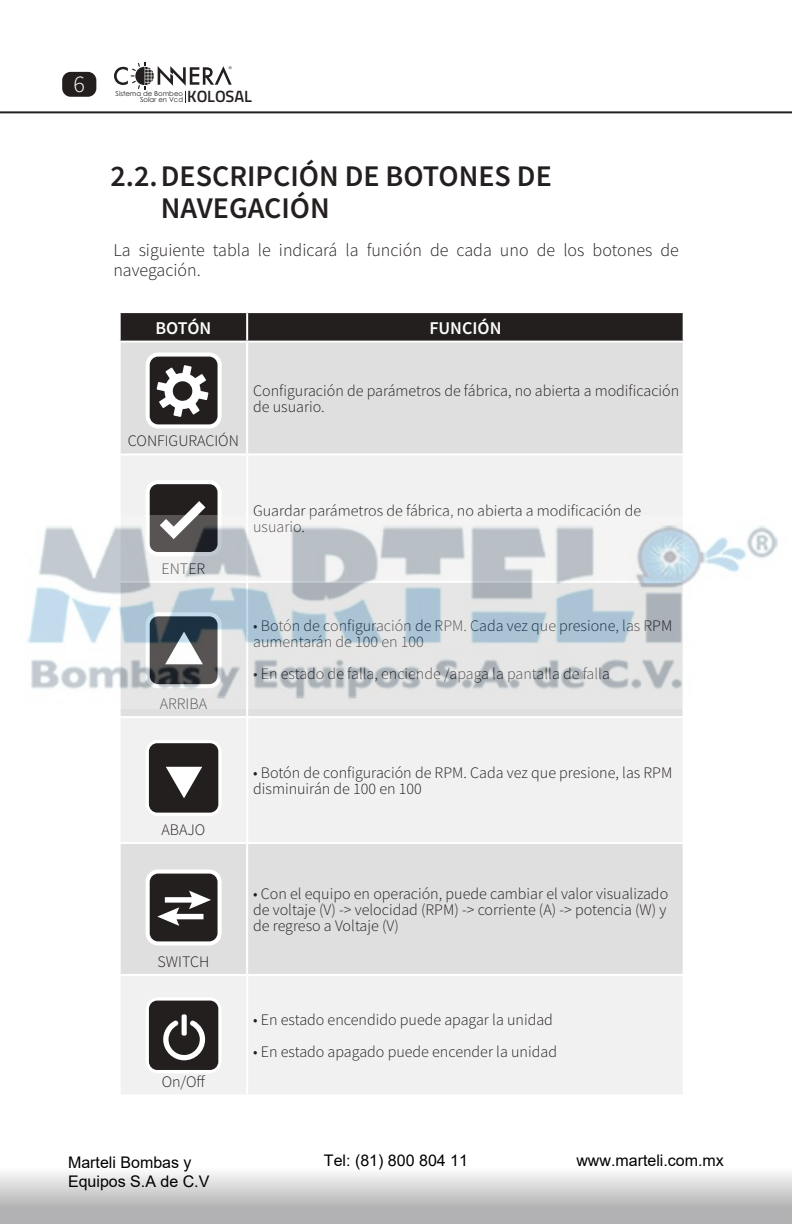
<style>
.page{position:relative;width:792px;height:1224px;background:#fff}
.page>*{position:absolute;margin:0;border:0;box-sizing:border-box;transform-origin:0 0}
.t1{font:600 30px/32px "Source Sans Pro";color:#241f1f}
.t2{font:300 24px "Source Sans Pro";color:#fff}
.t3{font:300 18px/20px "Source Sans Pro";color:#241f1f}
.t4{font:600 18px "Source Sans Pro";color:#fff}
.t5{font:600 16.4px "Titillium Web";letter-spacing:-.005em;color:#241f1f}
.t6{font:300 16px/16px "Source Sans Pro";color:#241f1f}
.t7{font:16px/19.2px "Arial";color:#000}
.t8{font:7px/6.2px "Century Gothic";color:#241f1f;text-align:right}
</style>
<div class="page">
<div style="left:62px;top:72px;width:34px;height:25px;background:#241f1f;border-radius:8px"></div>
<div style="left:0;top:1167px;width:792px;height:57px;background:linear-gradient(to bottom,#f9f9f9,#a2a1a3)"></div>
<hr style="left:0;top:111px;width:792px;height:2px;background:#241f1f">
<svg style="left:114px;top:62px;width:118px;height:40px"></svg>
<svg style="left:121px;top:313px;width:562px;height:28px;background:#282323"></svg>
<div style="left:121px;top:343px;width:562px;height:110px;background:#e0dfdf"></div>
<svg style="left:121px;top:456px;width:562px;height:638px;fill:#f2f1f1"></svg>
<hr style="left:246px;top:313px;width:2px;height:28px;background:#fff">
<hr style="left:119px;top:716px;width:128px;height:2px;background:#fff">
<hr style="left:247px;top:716px;width:438px;height:2px;background:#fff">
<hr style="left:119px;top:842px;width:128px;height:2px;background:#fff">
<hr style="left:247px;top:842px;width:438px;height:2px;background:#fff">
<hr style="left:119px;top:974px;width:128px;height:2px;background:#fff">
<hr style="left:247px;top:974px;width:438px;height:2px;background:#fff">
<hr style="left:246px;top:343px;width:2px;height:110px;background:#fff">
<hr style="left:246px;top:455px;width:2px;height:126px;background:#fff">
<hr style="left:246px;top:583px;width:2px;height:133px;background:#fff">
<hr style="left:246px;top:718px;width:2px;height:124px;background:#fff">
<hr style="left:246px;top:844px;width:2px;height:130px;background:#fff">
<hr style="left:246px;top:976px;width:2px;height:118px;background:#fff">
<svg style="left:146px;top:352px;width:76px;height:76px"></svg>
<svg style="left:150px;top:357px;width:68px;height:67px"></svg>
<div style="left:146px;top:480px;width:76px;height:76px;background:#fff;border-radius:13px"></div>
<svg style="left:150px;top:484px;width:68px;height:32px;background:#393535"></svg>
<svg style="left:146px;top:740px;width:76px;height:76px"></svg>
<svg style="left:149px;top:743px;width:69px;height:70px;background:#423e3e"></svg>
<svg style="left:146px;top:869px;width:76px;height:77px"></svg>
<svg style="left:150px;top:874px;width:68px;height:67px;background:#464242"></svg>
<svg style="left:146px;top:997px;width:76px;height:76px"></svg>
<svg style="left:149px;top:1001px;width:69px;height:69px;background:#433f3f"></svg>
<img style="left:27px;top:516px;width:751px;height:192px">
<h2 class="t2" style="left:73px;top:69px;width:13px">6</h2>
<p class="t8" style="left:116px;top:90px;width:69px">Sistema de Bombeo<br>Solar en Vcd</p>
<p class="t5" style="left:187px;top:84px;width:66px">KOLOSAL</p>
<h1 class="t1" style="left:161px;top:160px;width:392px;text-indent:-51px">2.2.DESCRIPCIÓN DE BOTONES DE<br>NAVEGACIÓN</h1>
<p class="t3" style="left:113px;top:240px;width:567px">La siguiente tabla le indicará la función de cada uno de los botones de navegación.</p>
<p class="t4" style="left:156px;top:316px;width:57px">BOTÓN</p>
<p class="t4" style="left:429px;top:316px;width:74px">FUNCIÓN</p>
<p class="t6" style="left:128px;top:433px;width:112px">CONFIGURACIÓN</p>
<p class="t6" style="left:253px;top:383px;width:428px">Configuración de parámetros de fábrica, no abierta a modificación de usuario.</p>
<p class="t6" style="left:162px;top:561px;width:45px">ENTER</p>
<p class="t6" style="left:160px;top:696px;width:49px">ARRIBA</p>
<p class="t6" style="left:161px;top:822px;width:45px">ABAJO</p>
<p class="t6" style="left:158px;top:954px;width:53px">SWITCH</p>
<p class="t6" style="left:162px;top:1074px;width:45px">On/Off</p>
<p class="t6" style="left:253px;top:503px;width:389px">Guardar parámetros de fábrica, no abierta a modificación de usuario.</p>
<p class="t6" style="left:253px;top:618px;width:421px">• Botón de configuración de RPM. Cada vez que presione, las RPM aumentarán de 100 en 100</p>
<p class="t6" style="left:253px;top:666px;width:358px">• En estado de falla, enciende /apaga la pantalla de falla</p>
<p class="t6" style="left:253px;top:765px;width:421px">• Botón de configuración de RPM. Cada vez que presione, las RPM disminuirán de 100 en 100</p>
<p class="t6" style="left:253px;top:886px;width:417px;text-align:justify">• Con el equipo en operación, puede cambiar el valor visualizado de voltaje (V) -&gt; velocidad (RPM) -&gt; corriente (A) -&gt; potencia (W) y de regreso a Voltaje (V)</p>
<p class="t6" style="left:253px;top:1012px;width:301px">• En estado encendido puede apagar la unidad</p>
<p class="t6" style="left:253px;top:1044px;width:305px">• En estado apagado puede encender la unidad</p>
<p class="t7" style="left:68px;top:1153px;width:143px">Marteli Bombas y<br>Equipos S.A de C.V</p>
<p class="t7" style="left:324px;top:1151px;width:146px">Tel: (81) 800 804 11</p>
<p class="t7" style="left:576px;top:1151px;width:149px">www.marteli.com.mx</p>
</div>
